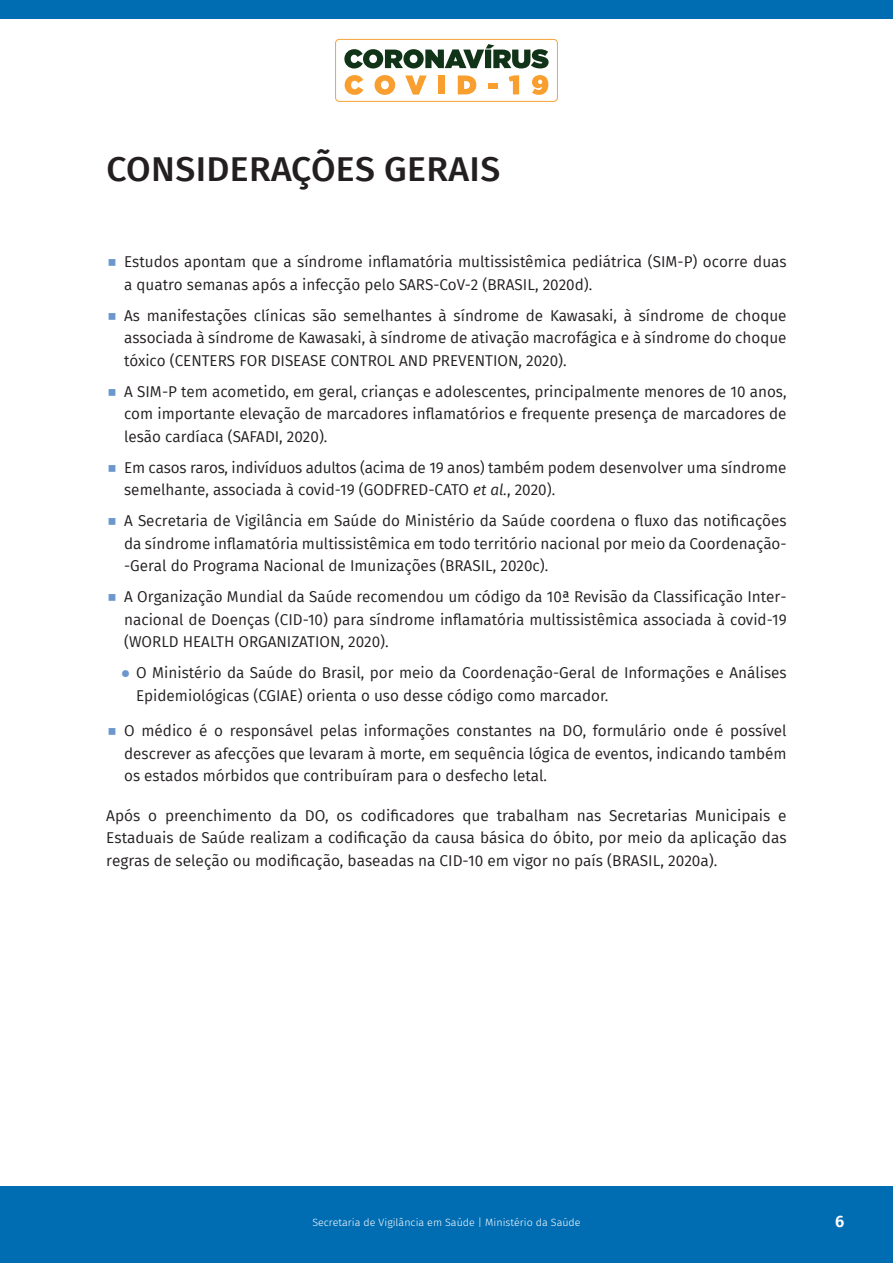
<style>
.page{position:relative;width:893px;height:1263px;background:#fff}
.page>*{position:absolute;margin:0;border:0;box-sizing:border-box;transform-origin:0 0}
.t1{font:500 34.5px "Fira Sans";letter-spacing:.01em;color:#231f20}
.t2{font:600 16.5px "Fira Sans";color:#fff}
.t3{font:15.3px/22.5px "Fira Sans";color:#231f20;text-align:justify}
.t4{font:300 10.5px "Fira Sans";color:#fff}
.s1{font-style:italic}
</style>
<div class="page">
<div style="left:0;top:1186px;width:893px;height:77px;background:#006db3"></div>
<svg style="left:335px;top:39px;width:223px;height:63px"></svg>
<div style="left:0;top:0;width:893px;height:19px;background:#006db3"></div>
<h1 class="t1" style="left:106px;top:141px;width:395px">CONSIDERAÇÕES GERAIS</h1>
<p class="t3" style="left:124px;top:250px;width:664px">Estudos apontam que a síndrome inflamatória multissistêmica pediátrica (SIM-P) ocorre duas a quatro semanas após a infecção pelo SARS-CoV-2 (BRASIL, 2020d).</p>
<p class="t3" style="left:124px;top:304px;width:664px">As manifestações clínicas são semelhantes à síndrome de Kawasaki, à síndrome de choque associada à síndrome de Kawasaki, à síndrome de ativação macrofágica e à síndrome do choque tóxico (CENTERS FOR DISEASE CONTROL AND PREVENTION, 2020).</p>
<p class="t3" style="left:124px;top:380px;width:664px">A SIM-P tem acometido, em geral, crianças e adolescentes, principalmente menores de 10 anos, com importante elevação de marcadores inflamatórios e frequente presença de marcadores de lesão cardíaca (SAFADI, 2020).</p>
<p class="t3" style="left:124px;top:456px;width:664px">Em casos raros, indivíduos adultos (acima de 19 anos) também podem desenvolver uma síndrome semelhante, associada à covid-19 (GODFRED-CATO <span class="s1">et al.</span>, 2020).</p>
<p class="t3" style="left:124px;top:509px;width:664px">A Secretaria de Vigilância em Saúde do Ministério da Saúde coordena o fluxo das notificações da síndrome inflamatória multissistêmica em todo território nacional por meio da Coordenação--Geral do Programa Nacional de Imunizações (BRASIL, 2020c).</p>
<p class="t3" style="left:124px;top:585px;width:664px;text-align:left">A Organização Mundial da Saúde recomendou um código da 10ª Revisão da Classificação Inter&shy;nacional de Doenças (CID-10) para síndrome inflamatória multissistêmica associada à covid-19 (WORLD HEALTH ORGANIZATION, 2020).</p>
<p class="t3" style="left:136px;top:661px;width:652px">O Ministério da Saúde do Brasil, por meio da Coordenação-Geral de Informações e Análises<br>Epidemiológicas (CGIAE) orienta o uso desse código como marcador.</p>
<p class="t3" style="left:124px;top:719px;width:664px">O médico é o responsável pelas informações constantes na DO, formulário onde é possível descrever as afecções que levaram à morte, em sequência lógica de eventos, indicando também os estados mórbidos que contribuíram para o desfecho letal.</p>
<p class="t3" style="left:106px;top:804px;width:682px">Após o preenchimento da DO, os codificadores que trabalham nas Secretarias Municipais e Estaduais de Saúde realizam a codificação da causa básica do óbito, por meio da aplicação das regras de seleção ou modificação, baseadas na CID-10 em vigor no país (BRASIL, 2020a).</p>
<p class="t4" style="left:312px;top:1215px;width:270px">Secretaria de Vigilância em Saúde | Ministério da Saúde</p>
<p class="t2" style="left:835px;top:1208px;width:11px">6</p>
</div>
